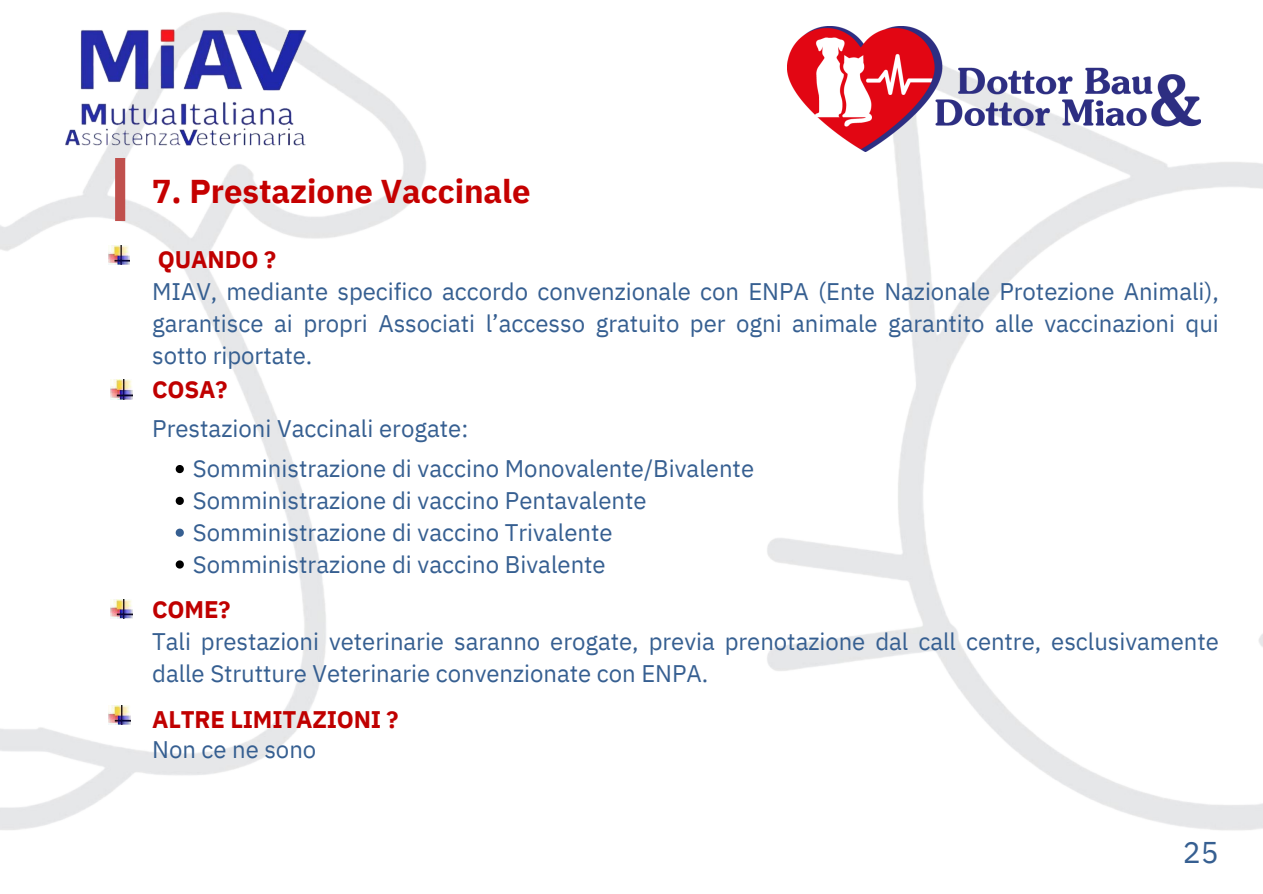
<style>
.page{position:relative;width:1263px;height:894px;background:#fff}
.page>*{position:absolute;margin:0;border:0;box-sizing:border-box;transform-origin:0 0}
.t1{font:700 32.85px "IBM Plex Sans";color:#c50000}
.t2{font:29.85px "IBM Plex Sans";color:#365f91}
.t3{font:24px/31.8px "IBM Plex Sans";color:#365f91;text-align:justify}
.t4{font:700 24px "IBM Plex Sans";letter-spacing:-.01em;color:#c00000}
</style>
<div class="page">
<img style="left:0;top:12px;width:1262px;height:818px">
<img style="left:108px;top:245px;width:22px;height:19px">
<img style="left:111px;top:599px;width:21px;height:19px">
<img style="left:109px;top:705px;width:21px;height:19px">
<img style="left:111px;top:380px;width:21px;height:19px">
<div style="left:115px;top:158px;width:10px;height:63px;background:#c0504d"></div>
<svg style="left:176px;top:465px;width:8px;height:8px"></svg>
<svg style="left:176px;top:496px;width:8px;height:9px"></svg>
<svg style="left:176px;top:528px;width:8px;height:8px"></svg>
<svg style="left:176px;top:560px;width:8px;height:8px"></svg>
<img style="left:39px;top:19px;width:285px;height:135px">
<img style="left:788px;top:27px;width:412px;height:124px">
<p class="t1" style="left:152px;top:169px;width:380px">7. Prestazione Vaccinale</p>
<p class="t4" style="left:158px;top:244px;width:120px">QUANDO ?</p>
<p class="t3" style="left:152px;top:275px;width:1068px">MIAV, mediante specifico accordo convenzionale con ENPA (Ente Nazionale Protezione Animali), garantisce ai propri Associati l’accesso gratuito per ogni animale garantito alle vaccinazioni qui sotto riportate.</p>
<p class="t4" style="left:152px;top:373px;width:77px">COSA?</p>
<p class="t3" style="left:152px;top:412px;width:318px">Prestazioni Vaccinali erogate:</p>
<p class="t3" style="left:193px;top:452px;width:563px">Somministrazione di vaccino Monovalente/Bivalente</p>
<p class="t3" style="left:193px;top:484px;width:455px">Somministrazione di vaccino Pentavalente</p>
<p class="t3" style="left:193px;top:516px;width:421px">Somministrazione di vaccino Trivalente</p>
<p class="t3" style="left:193px;top:547px;width:414px">Somministrazione di vaccino Bivalente</p>
<p class="t4" style="left:152px;top:593px;width:80px">COME?</p>
<p class="t3" style="left:152px;top:625px;width:1068px">Tali prestazioni veterinarie saranno erogate, previa prenotazione dal call centre, esclusivamente dalle Strutture Veterinarie convenzionate con ENPA.</p>
<p class="t4" style="left:152px;top:702px;width:248px">ALTRE LIMITAZIONI ?</p>
<p class="t3" style="left:152px;top:733px;width:166px">Non ce ne sono</p>
<p class="t2" style="left:1183px;top:831px;width:37px">25</p>
</div>
